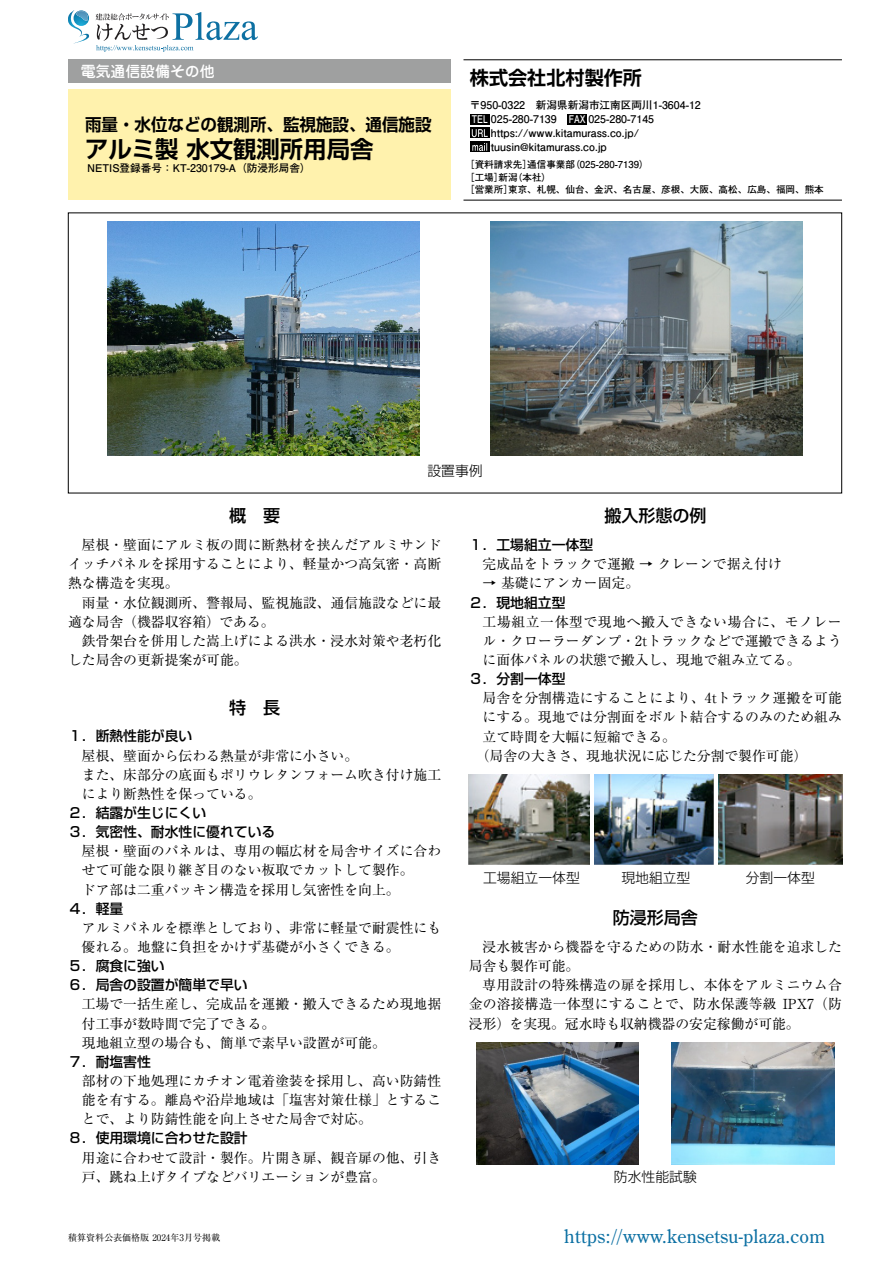
<style>
.page{position:relative;width:893px;height:1263px;background:#fff}
.page>*{position:absolute;margin:0;border:0;box-sizing:border-box;transform-origin:0 0}
.t1{font:700 23.4px "Shin Go Pr 6 De";color:#000}
.t2{font:700 19.2px "Shin Go Pr 6 De";color:#000}
.t3{font:18.3px "Century Old Style Std";letter-spacing:.02em;color:#0c70a3}
.t4{font:700 16.95px "Shin Go Pr 6 De";color:#000}
.t5{font:500 16.95px "Shin Go Pr 6";color:#000}
.t6{font:500 14.85px "Jun 34 Pro";color:#fff}
.t7{font:13.8px/19.2px "Ryumin Pr 6";color:#000}
.t8{font:500 13.8px/19.2px "Shin Go Pr 6";color:#000}
.t9{font:300 13.8px "Shin Go Pr 6";color:#000}
.t10{font:700 10.65px "Futo Go B101 Pr 6";color:#000}
.t11{font:700 9.6px/12.8px "Futo Go B101 Pr 6";color:#000}
.t12{font:9px "Ryumin Pr 6";color:#000}
.s1{color:#fff}
</style>
<div class="page">
<img style="left:108px;top:221px;width:312px;height:234px">
<img style="left:490px;top:221px;width:313px;height:234px">
<img style="left:719px;top:774px;width:123px;height:91px">
<img style="left:469px;top:774px;width:120px;height:91px">
<img style="left:594px;top:774px;width:119px;height:91px">
<hr style="left:463px;top:200px;width:379px;height:1px;background:#000">
<hr style="left:463px;top:60px;width:379px;height:1px;background:#000">
<div style="left:68px;top:60px;width:383px;height:23px;background:#9fa0a0"></div>
<div style="left:68px;top:89px;width:383px;height:111px;background:#fff2ad"></div>
<div style="left:470px;top:114px;width:20px;height:10px;background:#000"></div>
<div style="left:567px;top:114px;width:20px;height:10px;background:#000"></div>
<svg style="left:470px;top:128px;width:20px;height:10px"></svg>
<svg style="left:472px;top:129px;width:16px;height:8px"></svg>
<svg style="left:470px;top:141px;width:20px;height:11px"></svg>
<svg style="left:472px;top:143px;width:15px;height:8px"></svg>
<img style="left:672px;top:1042px;width:163px;height:123px">
<img style="left:476px;top:1042px;width:163px;height:123px">
<img style="left:83px;top:10px;width:6px;height:16px">
<img style="left:83px;top:11px;width:6px;height:10px">
<img style="left:68px;top:10px;width:15px;height:23px">
<img style="left:75px;top:33px;width:15px;height:10px">
<svg style="left:95px;top:12px;width:163px;height:40px"></svg>
<p class="t6" style="left:81px;top:59px;width:135px">電気通信設備その他</p>
<p class="t4" style="left:85px;top:110px;width:348px">雨量・水位などの観測所、監視施設、通信施設</p>
<h1 class="t1" style="left:85px;top:130px;width:290px">アルミ製 水文観測所用局舎</h1>
<p class="t10" style="left:87px;top:159px;width:225px">NETIS登録番号：KT-230179-A（防浸形局舎）</p>
<h2 class="t2" style="left:470px;top:62px;width:174px">株式会社北村製作所</h2>
<p class="t10" style="left:470px;top:97px;width:232px">〒950-0322　新潟県新潟市江南区両川1-3604-12</p>
<p class="t10" style="left:472px;top:111px;width:184px"><span class="s1">TEL</span> 025-280-7139　<span class="s1">FAX</span> 025-280-7145</p>
<p class="t10" style="left:491px;top:124px;width:150px">https://www.kitamurass.co.jp/</p>
<p class="t10" style="left:491px;top:138px;width:117px">tuusin@kitamurass.co.jp</p>
<p class="t11" style="left:465px;top:158px;width:360px">［資料請求先］通信事業部（025-280-7139）<br>［工場］新潟（本社）<br>［営業所］東京、札幌、仙台、金沢、名古屋、彦根、大阪、高松、広島、福岡、熊本</p>
<p class="t9" style="left:427px;top:459px;width:57px">設置事例</p>
<p class="t5" style="left:229px;top:502px;width:53px">概　要</p>
<p class="t7" style="left:68px;top:535px;width:375px;text-align:justify;text-indent:14px">屋根・壁面にアルミ板の間に断熱材を挟んだアルミサンドイッチパネルを採用することにより、軽量かつ高気密・高断熱な構造を実現。</p>
<p class="t7" style="left:68px;top:592px;width:375px;text-indent:14px">雨量・水位観測所、警報局、監視施設、通信施設などに最適な局舎（機器収容箱）である。</p>
<p class="t7" style="left:68px;top:630px;width:375px;text-indent:14px">鉄骨架台を併用した嵩上げによる洪水・浸水対策や老朽化した局舎の更新提案が可能。</p>
<p class="t5" style="left:229px;top:693px;width:53px">特　長</p>
<p class="t8" style="left:68px;top:726px;width:126px">１．断熱性能が良い</p>
<p class="t7" style="left:82px;top:745px;width:361px">屋根、壁面から伝わる熱量が非常に小さい。<br>また、床部分の底面もポリウレタンフォーム吹き付け施工により断熱性を保っている。</p>
<p class="t8" style="left:68px;top:802px;width:209px">２．結露が生じにくい<br>３．気密性、耐水性に優れている</p>
<p class="t7" style="left:82px;top:841px;width:361px">屋根・壁面のパネルは、専用の幅広材を局舎サイズに合わせて可能な限り継ぎ目のない板取でカットして製作。<br>ドア部は二重パッキン構造を採用し気密性を向上。</p>
<p class="t8" style="left:68px;top:898px;width:57px">４．軽量</p>
<p class="t7" style="left:82px;top:917px;width:361px">アルミパネルを標準としており、非常に軽量で耐震性にも優れる。地盤に負担をかけず基礎が小さくできる。</p>
<p class="t8" style="left:68px;top:955px;width:181px">５．腐食に強い<br>６．局舎の設置が簡単で早い</p>
<p class="t7" style="left:82px;top:994px;width:361px">工場で一括生産し、完成品を運搬・搬入できるため現地据付工事が数時間で完了できる。<br>現地組立型の場合も、簡単で素早い設置が可能。</p>
<p class="t8" style="left:68px;top:1051px;width:84px">７．耐塩害性</p>
<p class="t7" style="left:82px;top:1070px;width:361px;text-align:justify">部材の下地処理にカチオン電着塗装を採用し、高い防錆性能を有する。離島や沿岸地域は「塩害対策仕様」とすることで、より防錆性能を向上させた局舎で対応。</p>
<p class="t8" style="left:68px;top:1128px;width:181px">８．使用環境に合わせた設計</p>
<p class="t7" style="left:82px;top:1147px;width:361px">用途に合わせて設計・製作。片開き扉、観音扉の他、引き戸、跳ね上げタイプなどバリエーションが豊富。</p>
<p class="t5" style="left:604px;top:502px;width:104px">搬入形態の例</p>
<p class="t8" style="left:469px;top:534px;width:126px">１．工場組立一体型</p>
<p class="t7" style="left:483px;top:554px;width:301px">完成品をトラックで運搬 → クレーンで据え付け</p>
<p class="t7" style="left:483px;top:573px;width:158px">→ 基礎にアンカー固定。</p>
<p class="t8" style="left:469px;top:592px;width:98px">２．現地組立型</p>
<p class="t7" style="left:483px;top:611px;width:361px;text-align:justify">工場組立一体型で現地へ搬入できない場合に、モノレール・クローラーダンプ・2tトラックなどで運搬できるように面体パネルの状態で搬入し、現地で組み立てる。</p>
<p class="t8" style="left:469px;top:668px;width:98px">３．分割一体型</p>
<p class="t7" style="left:483px;top:688px;width:361px">局舎を分割構造にすることにより、4tトラック運搬を可能</p>
<p class="t7" style="left:483px;top:707px;width:361px">にする。現地では分割面をボルト結合するのみのため組み</p>
<p class="t7" style="left:483px;top:726px;width:195px">立て時間を大幅に短縮できる。</p>
<p class="t7" style="left:476px;top:745px;width:333px">（局舎の大きさ、現地状況に応じた分割で製作可能）</p>
<p class="t9" style="left:483px;top:866px;width:333px">工場組立一体型　　　現地組立型　　　　分割一体型</p>
<p class="t5" style="left:613px;top:904px;width:87px">防浸形局舎</p>
<p class="t7" style="left:469px;top:936px;width:375px;text-indent:14px">浸水被害から機器を守るための防水・耐水性能を追求した局舎も製作可能。</p>
<p class="t7" style="left:469px;top:975px;width:375px;text-align:justify;text-indent:14px">専用設計の特殊構造の扉を採用し、本体をアルミニウム合金の溶接構造一体型にすることで、防水保護等級 IPX7（防浸形）を実現。冠水時も収納機器の安定稼働が可能。</p>
<p class="t9" style="left:614px;top:1165px;width:84px">防水性能試験</p>
<p class="t12" style="left:68px;top:1230px;width:154px">積算資料公表価格版 2024年3月号掲載</p>
<h3 class="t3" style="left:564px;top:1225px;width:262px">https://www.kensetsu-plaza.com</h3>
<p class="t12" style="left:68px;top:1230px;width:140px">2023年度 建設資材・工法 鑑掲載</p>
</div>
